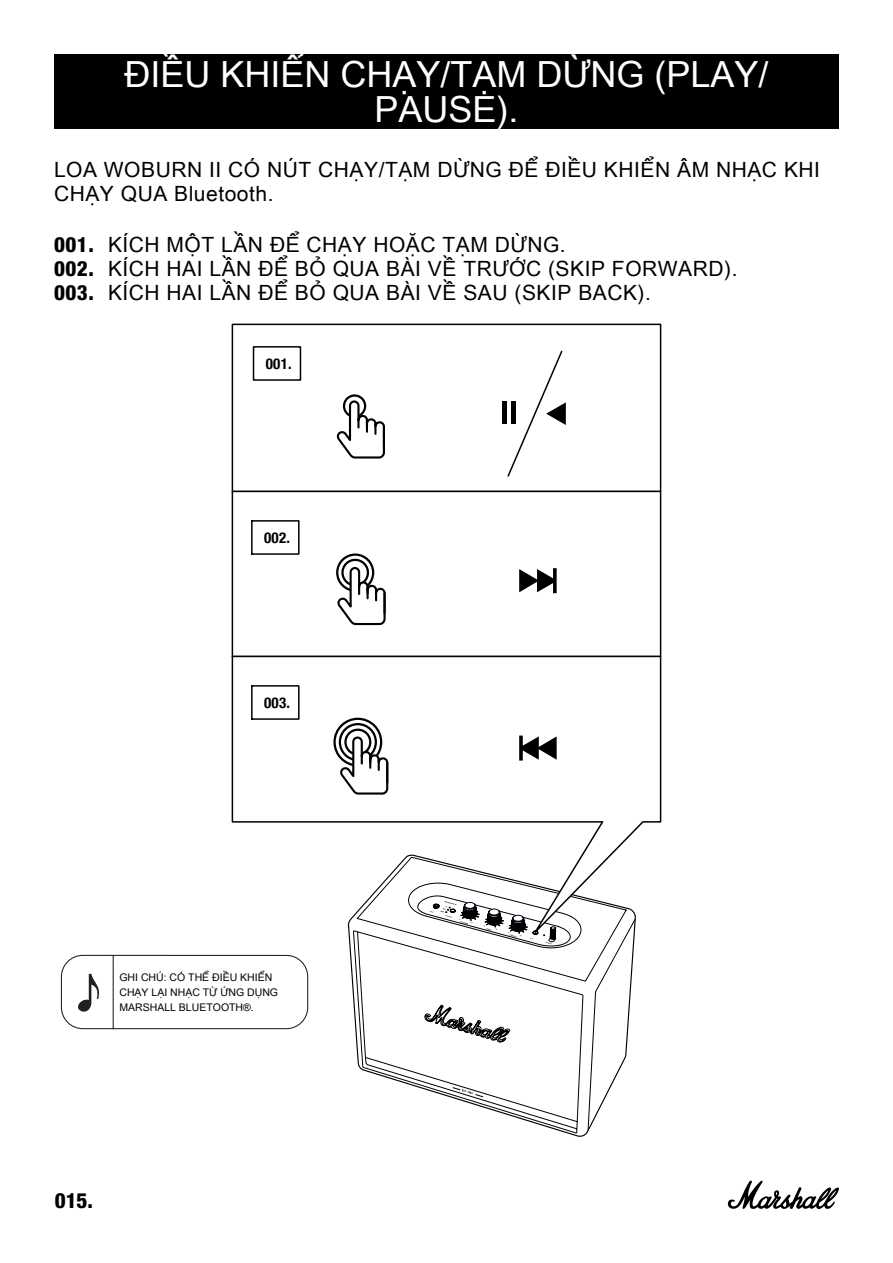
<style>
.page{position:relative;width:893px;height:1263px;background:#fff}
.page>*{position:absolute;margin:0;border:0;box-sizing:border-box;transform-origin:0 0}
.t1{font:36px/34.5px "Arial Unicode MS";color:#fff;text-align:center}
.t2{font:21px/24px "Arial Unicode MS";letter-spacing:.025em;color:#000}
.t3{font:800 condensed 21px "Helvetica Neue LT Std";color:#000}
.t4{font:700 condensed 15px "Helvetica Neue";letter-spacing:.02em;color:#000}
.t5{font:10.5px/15px "Arial Unicode MS";color:#000}
.s1{font-family:"Helvetica Neue LT Std";font-weight:800;font-stretch:condensed}
</style>
<div class="page">
<svg style="left:727px;top:1180px;width:112px;height:29px"></svg>
<div style="left:54px;top:54px;width:785px;height:75px;background:#000"></div>
<svg style="left:60px;top:954px;width:249px;height:76px"></svg>
<svg style="left:353px;top:934px;width:282px;height:203px"></svg>
<svg style="left:425px;top:1005px;width:85px;height:37px"></svg>
<svg style="left:452px;top:1087px;width:32px;height:10px"></svg>
<svg style="left:356px;top:934px;width:271px;height:48px"></svg>
<svg style="left:231px;top:323px;width:431px;height:611px"></svg>
<hr style="left:232px;top:490px;width:429px;height:2px;background:#000">
<div style="left:253px;top:346px;width:48px;height:35px;border:2px solid #000"></div>
<svg style="left:250px;top:519px;width:50px;height:36px"></svg>
<svg style="left:250px;top:684px;width:50px;height:36px"></svg>
<hr style="left:232px;top:655px;width:429px;height:2px;background:#000">
<div style="left:343px;top:394px;width:23px;height:24px;border:2px solid #000;border-radius:50%"></div>
<svg style="left:335px;top:399px;width:51px;height:67px"></svg>
<hr style="left:383px;top:427px;width:2px;height:20px;background:#000">
<svg style="left:335px;top:552px;width:52px;height:81px"></svg>
<hr style="left:383px;top:593px;width:3px;height:20px;background:#000">
<svg style="left:335px;top:719px;width:46px;height:46px"></svg>
<div style="left:333px;top:718px;width:49px;height:48px;border:2px solid #000;border-radius:50%"></div>
<svg style="left:338px;top:722px;width:51px;height:80px"></svg>
<hr style="left:386px;top:763px;width:2px;height:20px;background:#000">
<svg style="left:519px;top:735px;width:38px;height:25px"></svg>
<svg style="left:519px;top:568px;width:38px;height:25px"></svg>
<div style="left:502px;top:401px;width:5px;height:23px;background:#000"></div>
<svg style="left:506px;top:349px;width:60px;height:129px"></svg>
<h1 class="t1" style="left:124px;top:57px;width:646px">ĐIỀU KHIỂN CHẠY/TẠM DỪNG (PLAY/<br>PAUSE).</h1>
<p class="t2" style="left:54px;top:157px;width:768px">LOA WOBURN II CÓ NÚT CHẠY/TẠM DỪNG ĐỂ ĐIỀU KHIỂN ÂM NHẠC KHI<br>CHẠY QUA Bluetooth.</p>
<p class="t2" style="left:54px;top:232px;width:685px"><span class="s1">001.</span> KÍCH MỘT LẦN ĐỂ CHẠY HOẶC TẠM DỪNG.<br><span class="s1">002.</span> KÍCH HAI LẦN ĐỂ BỎ QUA BÀI VỀ TRƯỚC (SKIP FORWARD).<br><span class="s1">003.</span> KÍCH HAI LẦN ĐỂ BỎ QUA BÀI VỀ SAU (SKIP BACK).</p>
<p class="t4" style="left:266px;top:351px;width:27px">001.</p>
<p class="t4" style="left:264px;top:525px;width:27px">002.</p>
<p class="t4" style="left:264px;top:690px;width:27px">003.</p>
<p class="t5" style="left:119px;top:969px;width:160px">GHI CHÚ: CÓ THỂ ĐIỀU KHIỂN<br>CHẠY LẠI NHẠC TỪ ỨNG DỤNG<br>MARSHALL BLUETOOTH®.</p>
<p class="t3" style="left:55px;top:1187px;width:40px">015.</p>
</div>
